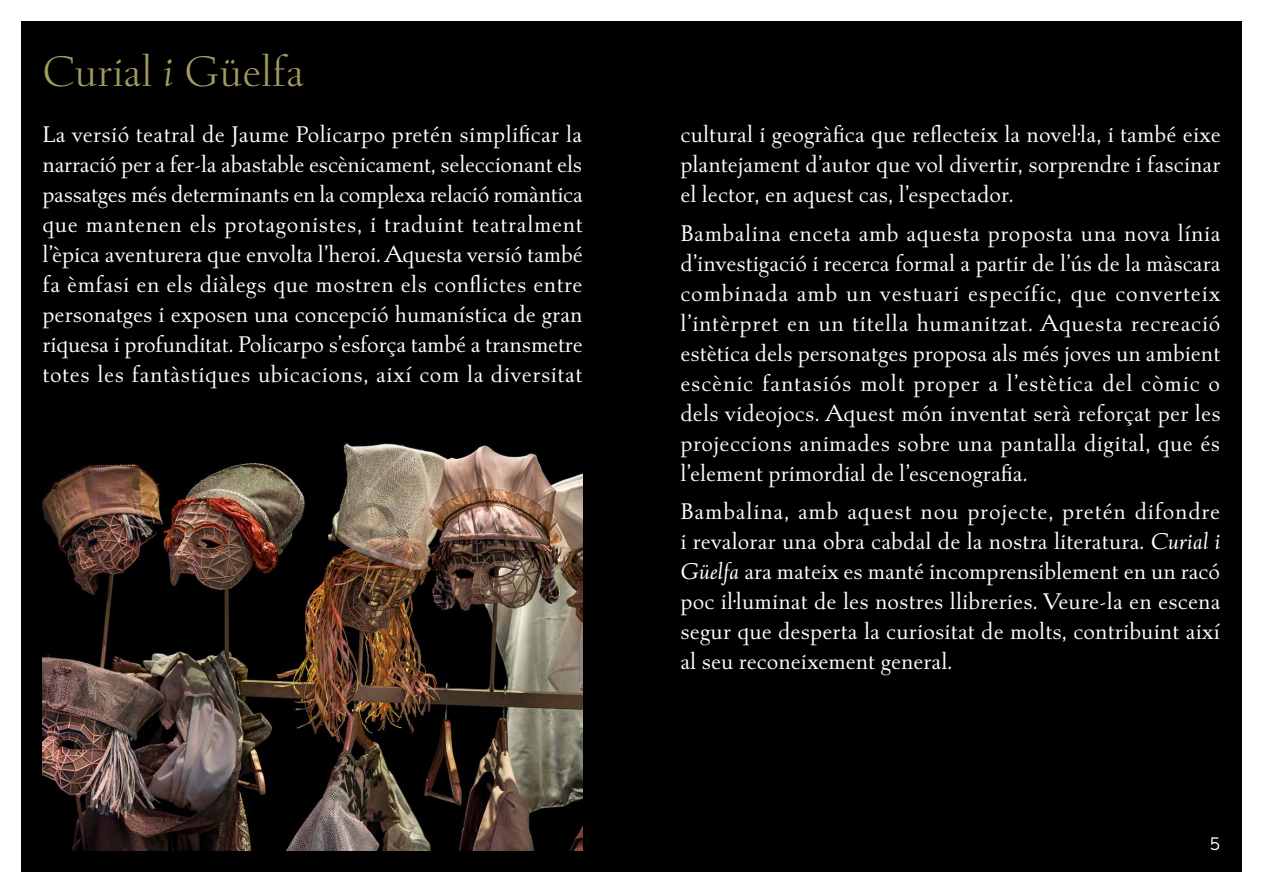
<style>
.page{position:relative;width:1263px;height:893px;background:#fff}
.page>*{position:absolute;margin:0;border:0;box-sizing:border-box;transform-origin:0 0}
.t1{font:300 45px "Albertan Pro";color:#a09b60}
.t2{font:24px/30px "Albertan Pro";color:#fff;text-align:justify}
.t3{font:18px "TT Norms";color:#fff}
.s1{font-style:italic}
</style>
<div class="page">
<div style="left:21px;top:21px;width:1221px;height:851px;background:#000"></div>
<img style="left:43px;top:443px;width:540px;height:407px">
<h1 class="t1" style="left:43px;top:44px;width:263px">Curial <span class="s1">i</span> Güelfa</h1>
<p class="t2" style="left:43px;top:119px;width:542px">La versió teatral de Jaume Policarpo pretén simplificar la narració per a fer-la abastable escènicament, seleccionant els passatges més determinants en la complexa relació romàntica que mantenen els protagonistes, i traduint teatralment l’èpica aventurera que envolta l’heroi. Aquesta versió també fa èmfasi en els diàlegs que mostren els conflictes entre personatges i exposen una concepció humanística de gran riquesa i profunditat. Policarpo s’esforça també a transmetre totes les fantàstiques ubicacions, així com la diversitat</p>
<p class="t2" style="left:680px;top:119px;width:542px">cultural i geogràfica que reflecteix la novel·la, i també eixe plantejament d’autor que vol divertir, sorprendre i fascinar el lector, en aquest cas, l’espectador.</p>
<p class="t2" style="left:680px;top:218px;width:542px">Bambalina enceta amb aquesta proposta una nova línia d’investigació i recerca formal a partir de l’ús de la màscara combinada amb un vestuari específic, que converteix l’intèrpret en un titella humanitzat. Aquesta recreació estètica dels personatges proposa als més joves un ambient escènic fantasiós molt proper a l’estètica del còmic o dels videojocs. Aquest món inventat serà reforçat per les projeccions animades sobre una pantalla digital, que és l’element primordial de l’escenografia.</p>
<p class="t2" style="left:680px;top:496px;width:542px">Bambalina, amb aquest nou projecte, pretén difondre i revalorar una obra cabdal de la nostra literatura. <span class="s1">Curial i Güelfa</span> ara mateix es manté incomprensiblement en un racó poc il·luminat de les nostres llibreries. Veure-la en escena segur que desperta la curiositat de molts, contribuint així al seu reconeixement general.</p>
<p class="t3" style="left:1209px;top:833px;width:12px">5</p>
</div>
